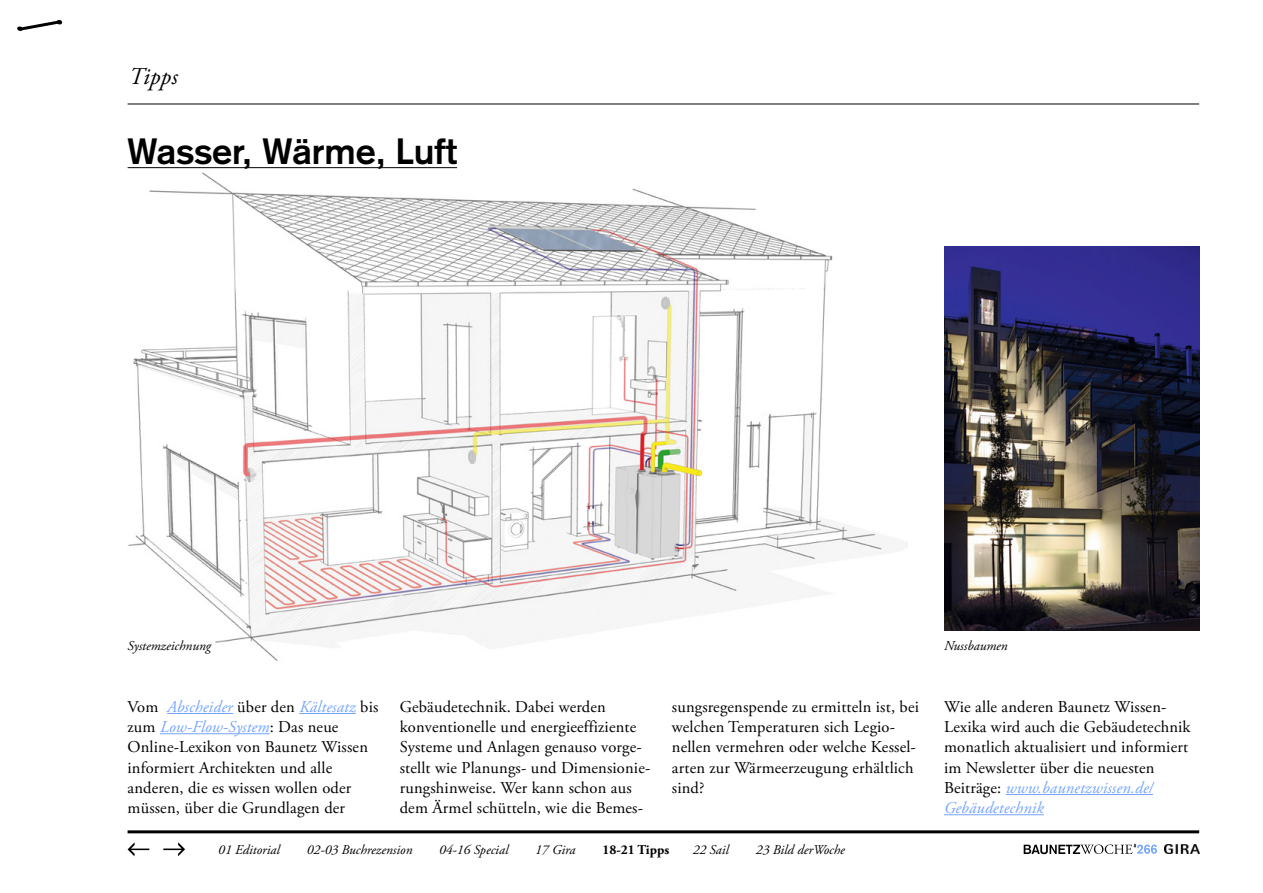
<style>
.page{position:relative;width:1263px;height:893px;background:#fff}
.page>*{position:absolute;margin:0;border:0;box-sizing:border-box;transform-origin:0 0}
.t1{font:700 36px "Akzidenz Grotesk";color:#000}
.t2{font:italic 24px "Adobe Garamond Pro";color:#000}
.t3{font:16.5px/20.2px "Adobe Garamond Pro";letter-spacing:.01em;color:#000}
.t4{font:italic 13.5px "Adobe Garamond Pro";color:#000}
.t5{font:700 13.5px "Adobe Garamond Pro";color:#000}
.s1{font-style:italic;color:#74a5fd}
</style>
<div class="page">
<hr style="left:128px;top:830px;width:1071px;height:3px;background:#000">
<svg style="left:128px;top:842px;width:21px;height:14px"></svg>
<svg style="left:163px;top:842px;width:22px;height:14px"></svg>
<svg style="left:17px;top:20px;width:46px;height:11px"></svg>
<svg style="left:1024px;top:844px;width:133px;height:10px"></svg>
<img style="left:1164px;top:845px;width:35px;height:9px">
<img style="left:128px;top:167px;width:779px;height:494px">
<img style="left:944px;top:246px;width:255px;height:385px">
<hr style="left:167px;top:713px;width:66px;height:1px;background:#74a5fd">
<hr style="left:299px;top:713px;width:57px;height:1px;background:#74a5fd">
<hr style="left:160px;top:733px;width:110px;height:1px;background:#74a5fd">
<hr style="left:128px;top:167px;width:329px;height:1px;background:#000">
<hr style="left:128px;top:104px;width:1071px;height:1px;background:#000">
<hr style="left:1006px;top:794px;width:147px;height:1px;background:#74a5fd">
<hr style="left:944px;top:814px;width:100px;height:1px;background:#74a5fd">
<h2 class="t2" style="left:129px;top:62px;width:50px">Tipps</h2>
<h1 class="t1" style="left:128px;top:130px;width:331px">Wasser, Wärme, Luft</h1>
<p class="t4" style="left:128px;top:638px;width:85px">Systemzeichnung</p>
<p class="t4" style="left:944px;top:638px;width:65px">Nussbaumen</p>
<p class="t3" style="left:128px;top:697px;width:252px">Vom <span class="s1">Abscheider</span> über den <span class="s1">Kältesatz</span> bis zum <span class="s1">Low-Flow-System</span>: Das neue Online-Lexikon von Baunetz Wissen informiert Architekten und alle anderen, die es wissen wollen oder müssen, über die Grundlagen der</p>
<p class="t3" style="left:400px;top:697px;width:252px">Gebäudetechnik. Dabei werden konventionelle und energieeffiziente Systeme und Anlagen genauso vorge&shy;stellt wie Planungs- und Dimensionie&shy;rungshinweise. Wer kann schon aus dem Ärmel schütteln, wie die Bemes-</p>
<p class="t3" style="left:672px;top:697px;width:249px">sungsregenspende zu ermitteln ist, bei welchen Temperaturen sich Legio&shy;nellen vermehren oder welche Kessel&shy;arten zur Wärmeerzeugung erhältlich sind?</p>
<p class="t3" style="left:944px;top:697px;width:248px">Wie alle anderen Baunetz Wissen-<br>Lexika wird auch die Gebäudetechnik monatlich aktualisiert und informiert im Newsletter über die neuesten<br>Beiträge: <span class="s1">www.baunetzwissen.de/<br>Gebäudetechnik</span></p>
<p class="t4" style="left:218px;top:841px;width:63px">01 Editorial</p>
<p class="t4" style="left:307px;top:841px;width:107px">02-03 Buchrezension</p>
<p class="t4" style="left:439px;top:841px;width:71px">04-16 Special</p>
<p class="t4" style="left:535px;top:841px;width:42px">17 Gira</p>
<p class="t5" style="left:602px;top:841px;width:68px">18-21 Tipps</p>
<p class="t4" style="left:693px;top:841px;width:38px">22 Sail</p>
<p class="t4" style="left:756px;top:841px;width:91px">23 Bild derWoche</p>
</div>
